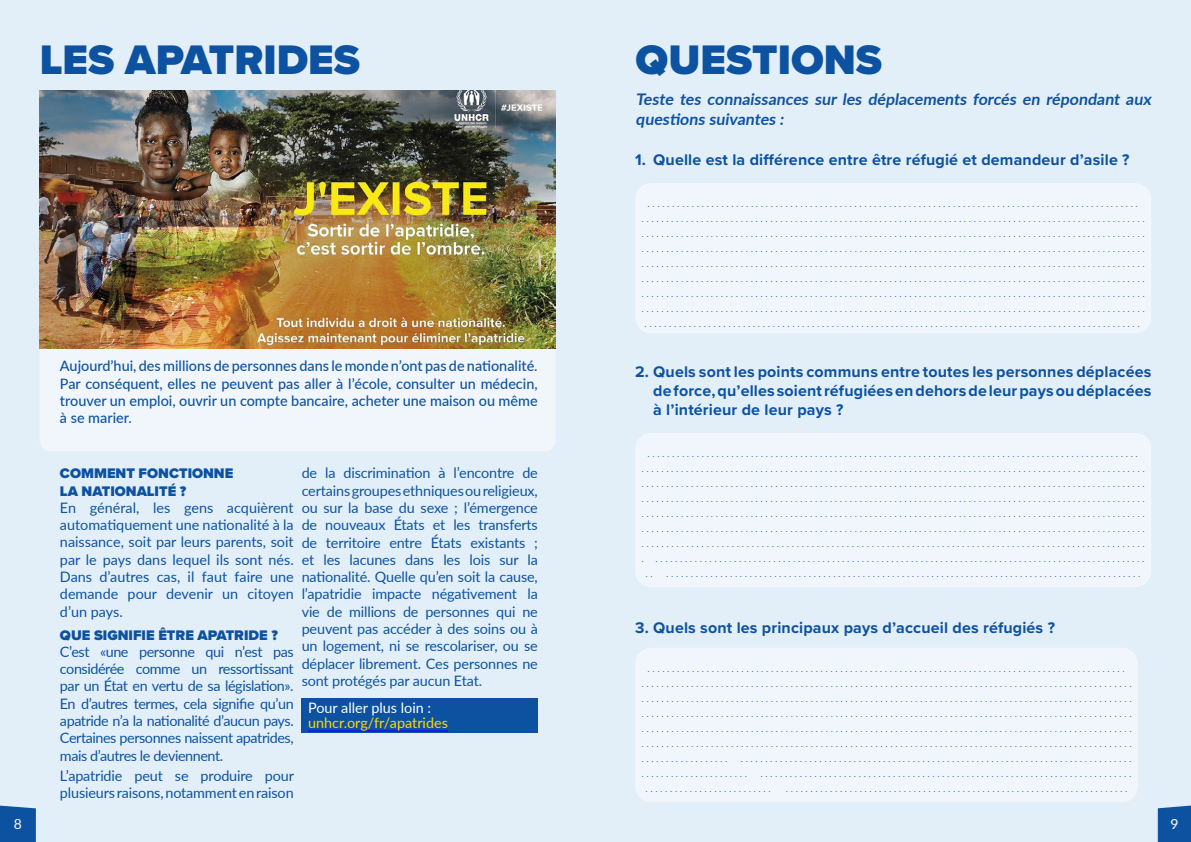
<style>
.page{position:relative;width:1191px;height:842px;background:#fff}
.page>*{position:absolute;margin:0;border:0;box-sizing:border-box;transform-origin:0 0}
.t1{font:900 42.8px "Proxima Nova";color:#0d52a1}
.t2{font:100 16px/15px "Lato";color:#0d52a1;text-align:center}
.t3{font:700 16px/19.2px "Proxima Nova";letter-spacing:.01em;color:#0d52a1;text-align:justify}
.t4{font:700 16px/19.2px "Lato";color:#0d52a1}
.t5{font:14.4px/17.3px "Lato";letter-spacing:-.01em;color:#0d52a1;text-align:justify}
.t6{font:500 14.4px/17.3px "Lato";color:#0d52a1;text-align:justify}
.t7{font:900 14.4px/17.3px "Proxima Nova";color:#0d52a1}
.t8{font:14.4px "Lato";color:#fcdb00}
.t9{font:14.4px "Lato";color:#fff}
.t10{font:13.9px "Lato";color:#fff}
</style>
<div class="page">
<div style="left:595px;top:0;width:596px;height:842px;background:#e2eff8"></div>
<div style="left:0;top:0;width:595px;height:842px;background:#e2eff8"></div>
<div style="left:635px;top:433px;width:516px;height:154px;background:#f0f6fb;border-radius:16px"></div>
<div style="left:635px;top:648px;width:503px;height:154px;background:#f0f6fb;border-radius:16px"></div>
<div style="left:635px;top:183px;width:516px;height:150px;background:#f0f6fb;border-radius:16px"></div>
<div style="left:40px;top:276px;width:516px;height:176px;background:#f0f6fb;border-radius:11px"></div>
<div style="left:302px;top:698px;width:236px;height:35px;background:#0d52a1"></div>
<hr style="left:308px;top:730px;width:140px;height:1px;background:#00f">
<img style="left:40px;top:90px;width:516px;height:258px">
<svg style="left:0;top:806px;width:36px;height:36px"></svg>
<svg style="left:1157px;top:805px;width:34px;height:37px"></svg>
<h1 class="t1" style="left:40px;top:27px;width:322px">LES APATRIDES</h1>
<h1 class="t1" style="left:635px;top:28px;width:248px">QUESTIONS</h1>
<p class="t4" style="left:635px;top:89px;width:520px">Teste tes connaissances sur les déplacements forcés en répondant aux questions suivantes :</p>
<p class="t3" style="left:635px;top:150px;width:496px">1. Quelle est la différence entre être réfugié et demandeur d’asile ?</p>
<p class="t6" style="left:60px;top:357px;width:479px">Aujourd’hui, des millions de personnes dans le monde n’ont pas de nationalité.<br>Par conséquent, elles ne peuvent pas aller à l’école, consulter un médecin, trouver un emploi, ouvrir un compte bancaire, acheter une maison ou même à se marier.</p>
<p class="t5" style="left:302px;top:464px;width:238px">de la discrimination à l’encontre de certains groupes ethniques ou religieux, ou sur la base du sexe ; l’émergence de nouveaux États et les transferts de territoire entre États existants ; et les lacunes dans les lois sur la nationalité. Quelle qu’en soit la cause, l’apatridie impacte négativement la vie de millions de personnes qui ne peuvent pas accéder à des soins ou à un logement, ni se rescolariser, ou se déplacer librement. Ces personnes ne sont protégés par aucun Etat.</p>
<p class="t9" style="left:308px;top:697px;width:125px">Pour aller plus loin :</p>
<p class="t8" style="left:308px;top:712px;width:141px">unhcr.org/fr/apatrides</p>
<p class="t7" style="left:60px;top:465px;width:175px">COMMENT FONCTIONNE<br>LA NATIONALITÉ ?</p>
<p class="t5" style="left:60px;top:498px;width:235px">En général, les gens acquièrent automatiquement une nationalité à la naissance, soit par leurs parents, soit par le pays dans lequel ils sont nés.<br>Dans d’autres cas, il faut faire une demande pour devenir un citoyen d’un pays.</p>
<p class="t7" style="left:60px;top:626px;width:219px">QUE SIGNIFIE ÊTRE APATRIDE ?</p>
<p class="t5" style="left:60px;top:642px;width:235px">C’est «une personne qui n’est pas considérée comme un ressortissant par un État en vertu de sa législation».<br>En d’autres termes, cela signifie qu’un apatride n’a la nationalité d’aucun pays.<br>Certaines personnes naissent apatrides, mais d’autres le deviennent.</p>
<p class="t5" style="left:60px;top:766px;width:235px">L’apatridie peut se produire pour plusieurs raisons, notamment en raison</p>
<p class="t2" style="left:641px;top:193px;width:506px">.................................................................................................... ...................................................................................................... ...................................................................................................... ...................................................................................................... ...................................................................................................... ...................................................................................................... ...................................................................................................... ...................................................................................................... .....................................................................................................</p>
<p class="t3" style="left:653px;top:361px;width:499px;text-indent:-18px">2. Quels sont les points communs entre toutes les personnes déplacées de force, qu’elles soient réfugiées en dehors de leur pays ou déplacées à l’intérieur de leur pays ?</p>
<p class="t2" style="left:641px;top:443px;width:506px">.................................................................................................... ...................................................................................................... ...................................................................................................... ...................................................................................................... ...................................................................................................... ...................................................................................................... ..................................................................................................... . .................................................................................................... .. .................................................................................................</p>
<p class="t3" style="left:635px;top:618px;width:421px">3. Quels sont les principaux pays d’accueil des réfugiés ?</p>
<p class="t2" style="left:641px;top:658px;width:493px">................................................................................................. ................................................................................................... ................................................................................................... ................................................................................................... ................................................................................................... ................................................................................................... .................. ................................................................................ ...................... ............................................................................ .......................... ......................................................................</p>
<p class="t10" style="left:14px;top:814px;width:10px">8</p>
<p class="t10" style="left:1170px;top:814px;width:10px">9</p>
</div>
